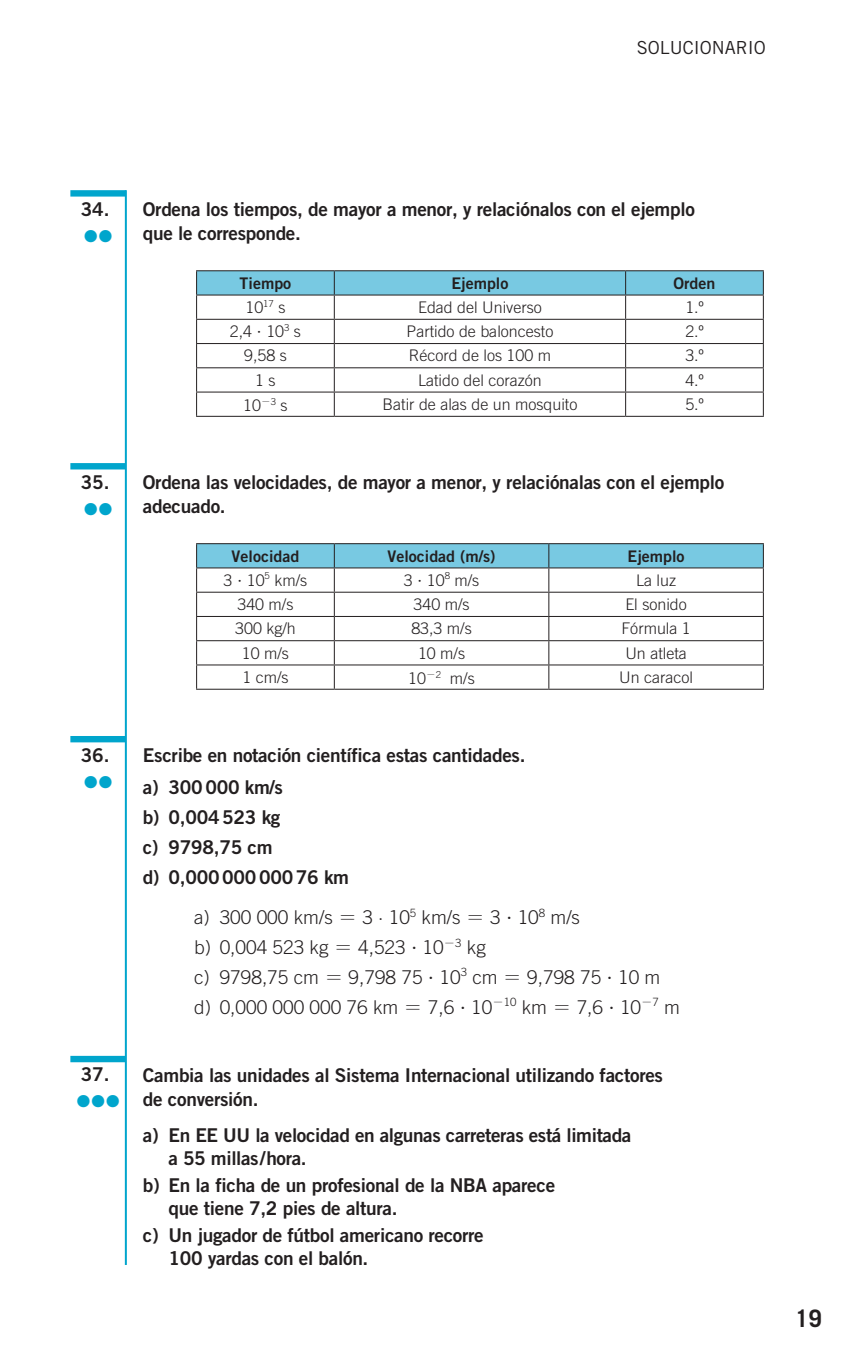
<style>
.page{position:relative;width:851px;height:1361px;background:#fff}
.page>*{position:absolute;margin:0;border:0;box-sizing:border-box;transform-origin:0 0}
.t1{font:700 24px "Trade Gothic LT Std";color:#231f20}
.t2{font:19px/23.4px "Trade Gothic LT Std Bd 2";letter-spacing:-.015em;color:#231f20}
.t3{font:300 19px/29.8px "Trade Gothic LT Std";color:#231f20}
.t4{font:18px "Trade Gothic LT Std";color:#231f20}
.t5{font:17px "Zapf Dingbats Std";color:#00a5cc}
.t6{font:300 16px "Trade Gothic LT Std";color:#231f20}
.t7{font:16px "Trade Gothic LT Std Bd 2";color:#231f20}
.s1{font-family:"M Ma Century";font-weight:400}
</style>
<div class="page">
<div style="left:70px;top:190px;width:56px;height:7px;background:#00a5cc"></div>
<hr style="left:196px;top:270px;width:138px;height:1px;background:#231f20">
<hr style="left:334px;top:270px;width:291px;height:1px;background:#231f20">
<hr style="left:625px;top:270px;width:138px;height:1px;background:#231f20">
<hr style="left:196px;top:416px;width:138px;height:1px;background:#231f20">
<hr style="left:334px;top:416px;width:291px;height:1px;background:#231f20">
<hr style="left:625px;top:416px;width:138px;height:1px;background:#231f20">
<div style="left:70px;top:463px;width:56px;height:6px;background:#00a5cc"></div>
<hr style="left:196px;top:543px;width:138px;height:1px;background:#231f20">
<hr style="left:334px;top:543px;width:214px;height:1px;background:#231f20">
<hr style="left:548px;top:543px;width:215px;height:1px;background:#231f20">
<hr style="left:196px;top:689px;width:138px;height:1px;background:#231f20">
<hr style="left:334px;top:689px;width:214px;height:1px;background:#231f20">
<hr style="left:548px;top:689px;width:215px;height:1px;background:#231f20">
<div style="left:70px;top:736px;width:56px;height:6px;background:#00a5cc"></div>
<div style="left:70px;top:1056px;width:56px;height:6px;background:#00a5cc"></div>
<hr style="left:125px;top:190px;width:2px;height:1075px;background:#00a5cc">
<svg style="left:196px;top:271px;width:567px;height:145px"></svg>
<svg style="left:196px;top:544px;width:567px;height:145px"></svg>
<p class="t4" style="left:636px;top:41px;width:131px">SOLUCIONARIO</p>
<p class="t2" style="left:81px;top:199px;width:31px">34.</p>
<p class="t2" style="left:143px;top:200px;width:553px">Ordena los tiempos, de mayor a menor, y relaciónalos con el ejemplo que le corresponde.</p>
<p class="t7" style="left:239px;top:277px;width:53px">Tiempo</p>
<p class="t7" style="left:451px;top:277px;width:58px">Ejemplo</p>
<p class="t7" style="left:673px;top:277px;width:43px">Orden</p>
<p class="t6" style="left:245px;top:301px;width:42px">10<sup>17</sup> s</p>
<p class="t6" style="left:418px;top:301px;width:125px">Edad del Universo</p>
<p class="t6" style="left:685px;top:301px;width:20px">1.º</p>
<p class="t6" style="left:230px;top:326px;width:73px">2,4 10<sup>3</sup> s</p>
<p class="t6" style="left:406px;top:326px;width:148px">Partido de baloncesto</p>
<p class="t6" style="left:685px;top:326px;width:20px">2.º</p>
<p class="t6" style="left:244px;top:350px;width:44px">9,58 s</p>
<p class="t6" style="left:409px;top:350px;width:144px">Récord de los 100 m</p>
<p class="t6" style="left:685px;top:350px;width:20px">3.º</p>
<p class="t6" style="left:255px;top:374px;width:22px">1 s</p>
<p class="t6" style="left:418px;top:374px;width:125px">Latido del corazón</p>
<p class="t6" style="left:685px;top:374px;width:20px">4.º</p>
<p class="t6" style="left:243px;top:400px;width:46px">10<sup>-</sup><sup>3</sup> s</p>
<p class="t6" style="left:382px;top:398px;width:196px">Batir de alas de un mosquito</p>
<p class="t6" style="left:685px;top:398px;width:20px">5.º</p>
<p class="t2" style="left:81px;top:472px;width:31px">35.</p>
<p class="t2" style="left:143px;top:472px;width:583px">Ordena las velocidades, de mayor a menor, y relaciónalas con el ejemplo adecuado.</p>
<p class="t7" style="left:231px;top:550px;width:69px">Velocidad</p>
<p class="t7" style="left:387px;top:550px;width:110px">Velocidad (m/s)</p>
<p class="t7" style="left:627px;top:550px;width:58px">Ejemplo</p>
<p class="t6" style="left:223px;top:574px;width:85px">3 10<sup>5</sup> km/s</p>
<p class="t6" style="left:403px;top:574px;width:77px">3 10<sup>8</sup> m/s</p>
<p class="t6" style="left:636px;top:574px;width:41px">La luz</p>
<p class="t6" style="left:237px;top:598px;width:58px">340 m/s</p>
<p class="t6" style="left:413px;top:598px;width:58px">340 m/s</p>
<p class="t6" style="left:625px;top:598px;width:63px">El sonido</p>
<p class="t6" style="left:235px;top:623px;width:62px">300 kg/h</p>
<p class="t6" style="left:411px;top:623px;width:62px">83,3 m/s</p>
<p class="t6" style="left:621px;top:623px;width:71px">Fórmula 1</p>
<p class="t6" style="left:242px;top:647px;width:49px">10 m/s</p>
<p class="t6" style="left:418px;top:647px;width:49px">10 m/s</p>
<p class="t6" style="left:625px;top:647px;width:63px">Un atleta</p>
<p class="t6" style="left:242px;top:671px;width:48px">1 cm/s</p>
<p class="t6" style="left:408px;top:672px;width:68px">10<sup>-</sup><sup>2</sup> m/s</p>
<p class="t6" style="left:619px;top:671px;width:75px">Un caracol</p>
<p class="t2" style="left:81px;top:745px;width:31px">36.</p>
<p class="t2" style="left:143px;top:741px;width:384px;line-height:32px">Escribe en notación científica estas cantidades. a) 300000 km/s</p>
<p class="t2" style="left:143px;top:804px;width:208px;line-height:29.8px">b) 0,004523 kg<br>c) 9798,75 cm<br>d) 0,00000000076 km</p>
<p class="t3" style="left:194px;top:904px;width:487px">a) 300 000 km/s <span class="s1">=</span> 3 · 10<sup>5</sup> km/s <span class="s1">=</span> 3 10<sup>8</sup> m/s<br>b) 0,004 523 kg <span class="s1">=</span> 4,523 10<sup>-</sup><sup>3</sup> kg<br>c) 9798,75 cm <span class="s1">=</span> 9,798 75 10<sup>3</sup> cm <span class="s1">=</span> 9,798 75 10 m d) 0,000 000 000 76 km <span class="s1">=</span> 7,6 10<sup>-</sup><sup>10</sup> km <span class="s1">=</span> 7,6 10<sup>-</sup><sup>7</sup> m</p>
<p class="t2" style="left:81px;top:1064px;width:31px">37.</p>
<p class="t5" style="left:77px;top:1091px;width:44px">●●●</p>
<p class="t2" style="left:143px;top:1065px;width:521px">Cambia las unidades al Sistema Internacional utilizando factores de conversión.</p>
<p class="t2" style="left:168px;top:1125px;width:464px;text-indent:-26px">a) En EE UU la velocidad en algunas carreteras está limitada a 55 millas/hora.</p>
<p class="t2" style="left:168px;top:1175px;width:388px;text-indent:-26px">b) En la ficha de un profesional de la NBA aparece que tiene 7,2 pies de altura.</p>
<p class="t2" style="left:168px;top:1225px;width:317px;text-indent:-26px">c) Un jugador de fútbol americano recorre<br>100 yardas con el balón.</p>
<p class="t1" style="left:795px;top:1304px;width:28px">19</p>
</div>
